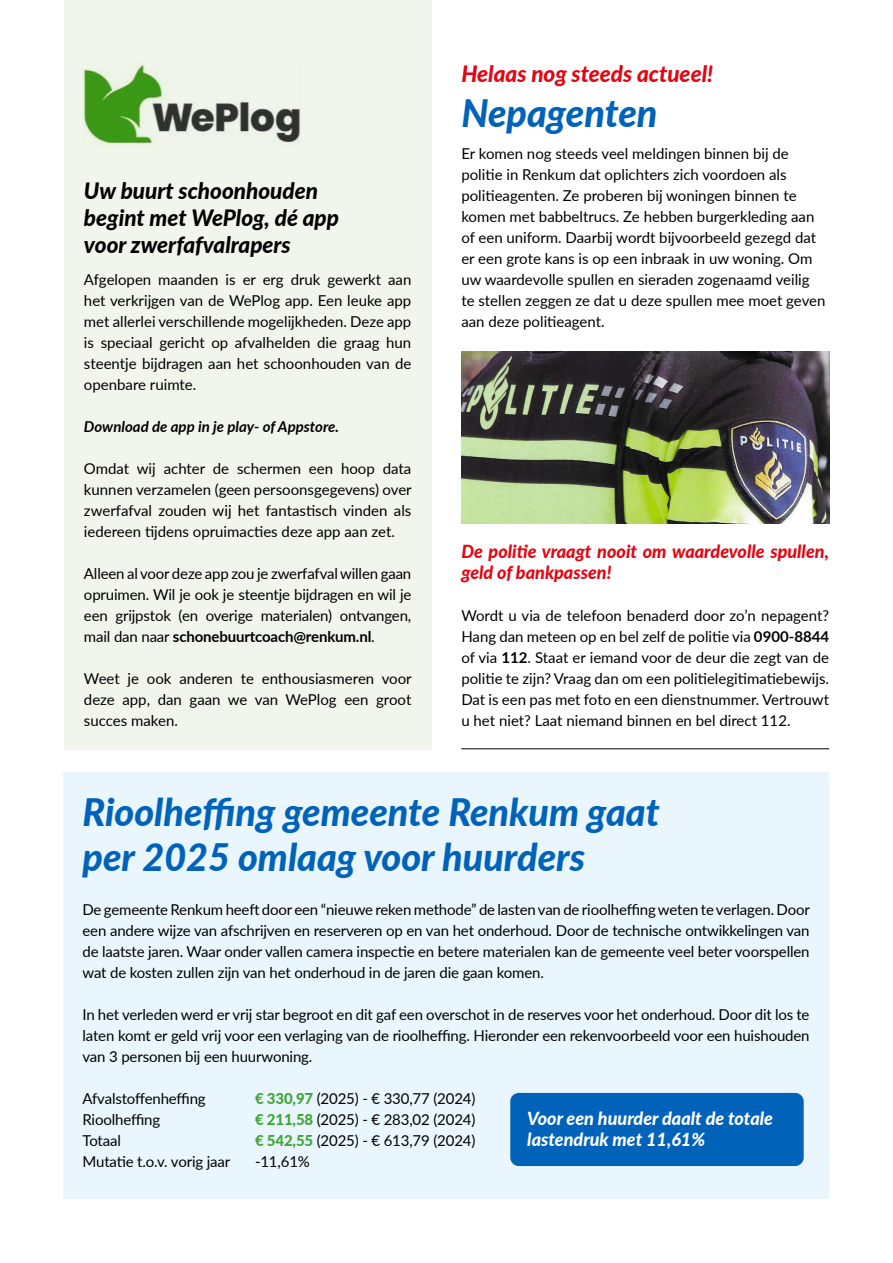
<style>
.page{position:relative;width:893px;height:1263px;background:#fff}
.page>*{position:absolute;margin:0;border:0;box-sizing:border-box;transform-origin:0 0}
.t1{font:italic 800 37.8px/45px "Lato";color:#0063b9}
.t2{font:italic 800 22.5px/27px "Lato";color:#000}
.t3{font:italic 800 22.5px "Lato";color:#e30512}
.t4{font:italic 800 18px/21px "Lato";color:#e30512}
.t5{font:italic 800 18px/21px "Lato";color:#fff}
.t6{font:15px/21px "Lato";color:#000;text-align:justify}
.t7{font:italic 700 15px "Lato";color:#000}
.s1{font-weight:700}
.s2{font-weight:800;color:#3fa535}
</style>
<div class="page">
<div style="left:64px;top:772px;width:765px;height:427px;background:#eaf6fe"></div>
<div style="left:510px;top:1093px;width:294px;height:73px;background:#0063b9;border-radius:9px"></div>
<div style="left:64px;top:0;width:368px;height:749px;background:#f1f6ec"></div>
<img style="left:83px;top:64px;width:218px;height:81px">
<img style="left:461px;top:352px;width:368px;height:171px">
<hr style="left:461px;top:748px;width:368px;height:1px;background:#000">
<h2 class="t2" style="left:84px;top:176px;width:257px">Uw buurt schoonhouden begint met WePlog, dé app voor zwerfafvalrapers</h2>
<p class="t6" style="left:84px;top:268px;width:329px">Afgelopen maanden is er erg druk gewerkt aan het verkrijgen van de WePlog app. Een leuke app met allerlei verschillende mogelijkheden. Deze app is speciaal gericht op afvalhelden die graag hun steentje bijdragen aan het schoonhouden van de openbare ruimte.</p>
<p class="t7" style="left:84px;top:416px;width:257px">Download de app in je play- of Appstore.</p>
<p class="t6" style="left:84px;top:457px;width:329px">Omdat wij achter de schermen een hoop data kunnen verzamelen (geen persoonsgegevens) over zwerfafval zouden wij het fantastisch vinden als iedereen tijdens opruimacties deze app aan zet.</p>
<p class="t6" style="left:84px;top:562px;width:329px">Alleen al voor deze app zou je zwerfafval willen gaan opruimen. Wil je ook je steentje bijdragen en wil je een grijpstok (en overige materialen) ontvangen, mail dan naar <span class="s1">schonebuurtcoach@renkum.nl</span>.</p>
<p class="t6" style="left:84px;top:667px;width:329px">Weet je ook anderen te enthousiasmeren voor deze app, dan gaan we van WePlog een groot succes maken.</p>
<h2 class="t3" style="left:461px;top:57px;width:253px">Helaas nog steeds actueel!</h2>
<h1 class="t1" style="left:461px;top:89px;width:198px">Nepagenten</h1>
<p class="t6" style="left:461px;top:142px;width:366px;text-align:left">Er komen nog steeds veel meldingen binnen bij de politie in Renkum dat oplichters zich voordoen als politieagenten. Ze proberen bij woningen binnen te komen met babbeltrucs. Ze hebben burgerkleding aan of een uniform. Daarbij wordt bijvoorbeeld gezegd dat er een grote kans is op een inbraak in uw woning. Om uw waardevolle spullen en sieraden zogenaamd veilig te stellen zeggen ze dat u deze spullen mee moet geven aan deze politieagent.</p>
<p class="t4" style="left:461px;top:540px;width:369px">De politie vraagt nooit om waardevolle spullen, geld of bankpassen!</p>
<p class="t6" style="left:461px;top:604px;width:369px">Wordt u via de telefoon benaderd door zo’n nepagent?<br>Hang dan meteen op en bel zelf de politie via <span class="s1">0900-8844 </span>of via <span class="s1">112</span>. Staat er iemand voor de deur die zegt van de politie te zijn? Vraag dan om een politielegitimatiebewijs.<br>Dat is een pas met foto en een dienstnummer. Vertrouwt u het niet? Laat niemand binnen en bel direct 112.</p>
<h1 class="t1" style="left:82px;top:788px;width:579px">Rioolheffing gemeente Renkum gaat per 2025 omlaag voor huurders</h1>
<p class="t6" style="left:82px;top:898px;width:729px">De gemeente Renkum heeft door een “nieuwe reken methode” de lasten van de rioolheffing weten te verlagen. Door een andere wijze van afschrijven en reserveren op en van het onderhoud. Door de technische ontwikkelingen van de laatste jaren. Waar onder vallen camera inspectie en betere materialen kan de gemeente veel beter voorspellen wat de kosten zullen zijn van het onderhoud in de jaren die gaan komen.</p>
<p class="t6" style="left:82px;top:1003px;width:729px">In het verleden werd er vrij star begroot en dit gaf een overschot in de reserves voor het onderhoud. Door dit los te laten komt er geld vrij voor een verlaging van de rioolheffing. Hieronder een rekenvoorbeeld voor een huishouden van 3 personen bij een huurwoning.</p>
<p class="t6" style="left:82px;top:1087px;width:125px">Afvalstoffenheffing</p>
<p class="t6" style="left:255px;top:1087px;width:222px"><span class="s2">€ 330,97</span> (2025) - € 330,77 (2024)</p>
<p class="t6" style="left:82px;top:1108px;width:79px">Rioolheffing</p>
<p class="t6" style="left:255px;top:1108px;width:222px"><span class="s2">€ 211,58</span> (2025) - € 283,02 (2024)</p>
<p class="t6" style="left:82px;top:1129px;width:40px">Totaal</p>
<p class="t6" style="left:255px;top:1129px;width:222px"><span class="s2">€ 542,55</span> (2025) - € 613,79 (2024)</p>
<p class="t6" style="left:82px;top:1150px;width:149px">Mutatie t.o.v. vorig jaar</p>
<p class="t6" style="left:255px;top:1150px;width:56px">-11,61%</p>
<p class="t5" style="left:527px;top:1107px;width:247px">Voor een huurder daalt de totale lastendruk met 11,61%</p>
</div>
